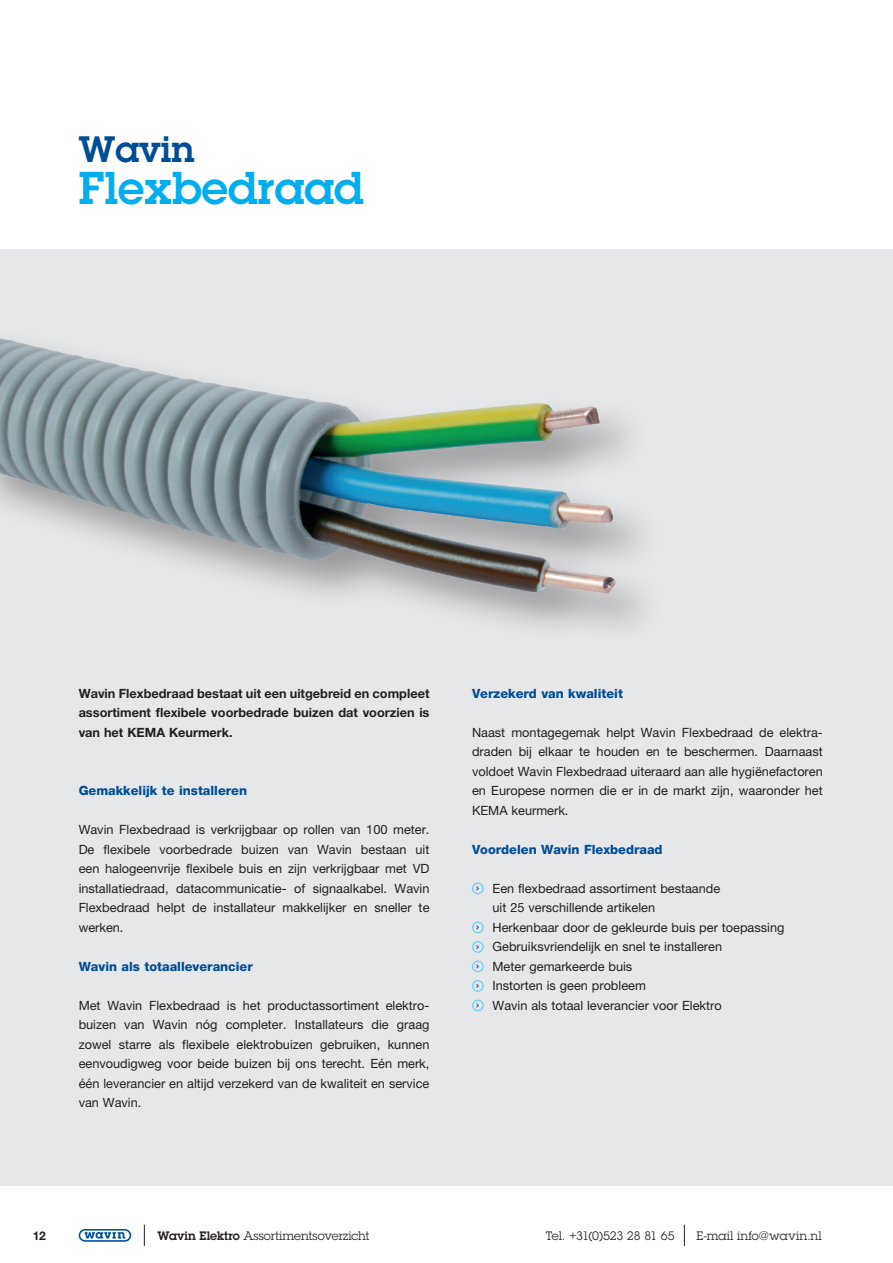
<style>
.page{position:relative;width:893px;height:1263px;background:#fff}
.page>*{position:absolute;margin:0;border:0;box-sizing:border-box;transform-origin:0 0}
.Normaal{font:600 45px "Lubalin Graph Std";color:#00aeef}
.Normaal-2{font:600 36px "Lubalin Graph Std";color:#014d95}
.Normaal-3{font:12.75px/19.5px "Helvetica Neue";color:#231f20;text-align:justify}
.Normaal-4{font:700 12.75px/19.5px "Helvetica Neue";color:#231f20;text-align:justify}
.Normaal-5{font:800 12.75px "Helvetica Neue";color:#014d95}
.t1{font:12px "Lubalin Graph Std";letter-spacing:-.005em;color:#231f20}
.t2{font:12px "Lubalin Graph Std";letter-spacing:-.025em;color:#231f20}
.t3{font:12px "Lubalin Graph Std";letter-spacing:.015em;color:#231f20}
.t4{font:700 12px "Helvetica Neue";color:#231f20}
.s1{font-weight:600}
</style>
<div class="page">
<div style="left:79px;top:1229px;width:52px;height:13px;border:2px solid #01529b;border-radius:6px"></div>
<svg style="left:85px;top:1232px;width:40px;height:7px"></svg>
<svg style="left:144px;top:1225px;width:1px;height:21px"></svg>
<svg style="left:684px;top:1225px;width:1px;height:21px"></svg>
<div style="left:0;top:249px;width:893px;height:936px;background:#e6e7e9"></div>
<div style="left:472px;top:882px;width:12px;height:12px;border:1px solid #6ed0f6;border-radius:50%"></div>
<svg style="left:475px;top:886px;width:4px;height:6px"></svg>
<div style="left:472px;top:921px;width:12px;height:12px;border:1px solid #6ed0f6;border-radius:50%"></div>
<svg style="left:475px;top:925px;width:4px;height:6px"></svg>
<div style="left:472px;top:941px;width:12px;height:12px;border:1px solid #6ed0f6;border-radius:50%"></div>
<div style="left:472px;top:960px;width:12px;height:12px;border:1px solid #6ed0f6;border-radius:50%"></div>
<svg style="left:475px;top:964px;width:4px;height:6px"></svg>
<div style="left:472px;top:980px;width:12px;height:12px;border:1px solid #6ed0f6;border-radius:50%"></div>
<div style="left:472px;top:999px;width:12px;height:12px;border:1px solid #6ed0f6;border-radius:50%"></div>
<svg style="left:475px;top:1003px;width:4px;height:6px"></svg>
<img style="left:0;top:338px;width:643px;height:290px">
<p class="Normaal-2" style="left:79px;top:125px;width:117px">Wavin</p>
<p class="Normaal" style="left:79px;top:158px;width:287px">Flexbedraad</p>
<p class="Normaal-4" style="left:79px;top:683px;width:352px">Wavin Flexbedraad bestaat uit een uitgebreid en compleet assortiment flexibele voorbedrade buizen dat voorzien is van het KEMA Keurmerk.</p>
<p class="Normaal-5" style="left:79px;top:783px;width:170px">Gemakkelijk te installeren</p>
<p class="Normaal-3" style="left:79px;top:820px;width:352px">Wavin Flexbedraad is verkrijgbaar op rollen van 100 meter.<br>De flexibele voorbedrade buizen van Wavin bestaan uit een halogeenvrije flexibele buis en zijn verkrijgbaar met VD installatiedraad, datacommunicatie- of signaalkabel. Wavin Flexbedraad helpt de installateur makkelijker en sneller te werken.</p>
<p class="Normaal-5" style="left:79px;top:958px;width:176px">Wavin als totaalleverancier</p>
<p class="Normaal-3" style="left:79px;top:995px;width:352px">Met Wavin Flexbedraad is het productassortiment elektro&shy;buizen van Wavin nóg completer. Installateurs die graag zowel starre als flexibele elektrobuizen gebruiken, kunnen eenvoudigweg voor beide buizen bij ons terecht. Eén merk, één leverancier en altijd verzekerd van de kwaliteit en service van Wavin.</p>
<p class="Normaal-5" style="left:472px;top:685px;width:152px">Verzekerd van kwaliteit</p>
<p class="Normaal-3" style="left:472px;top:722px;width:352px">Naast montagegemak helpt Wavin Flexbedraad de elektra&shy;draden bij elkaar te houden en te beschermen. Daarnaast voldoet Wavin Flexbedraad uiteraard aan alle hygiënefactoren en Europese normen die er in de markt zijn, waaronder het KEMA keurmerk.</p>
<p class="Normaal-5" style="left:472px;top:841px;width:192px">Voordelen Wavin Flexbedraad</p>
<p class="Normaal-3" style="left:492px;top:878px;width:229px">Een flexbedraad assortiment bestaande uit 25 verschillende artikelen</p>
<p class="Normaal-3" style="left:492px;top:917px;width:293px">Herkenbaar door de gekleurde buis per toepassing</p>
<p class="Normaal-3" style="left:492px;top:937px;width:231px">Gebruiksvriendelijk en snel te installeren</p>
<p class="Normaal-3" style="left:492px;top:956px;width:141px">Meter gemarkeerde buis</p>
<p class="Normaal-3" style="left:492px;top:976px;width:155px">Instorten is geen probleem</p>
<p class="Normaal-3" style="left:492px;top:995px;width:231px">Wavin als totaal leverancier voor Elektro</p>
<p class="t4" style="left:33px;top:1228px;width:15px">12</p>
<p class="t1" style="left:157px;top:1228px;width:213px"><span class="s1">Wavin Elektro</span> Assortimentsoverzicht</p>
<p class="t2" style="left:546px;top:1228px;width:130px">Tel. +31(0)523 28 81 65</p>
<p class="t3" style="left:696px;top:1228px;width:127px">E-mail info@wavin.nl</p>
</div>
